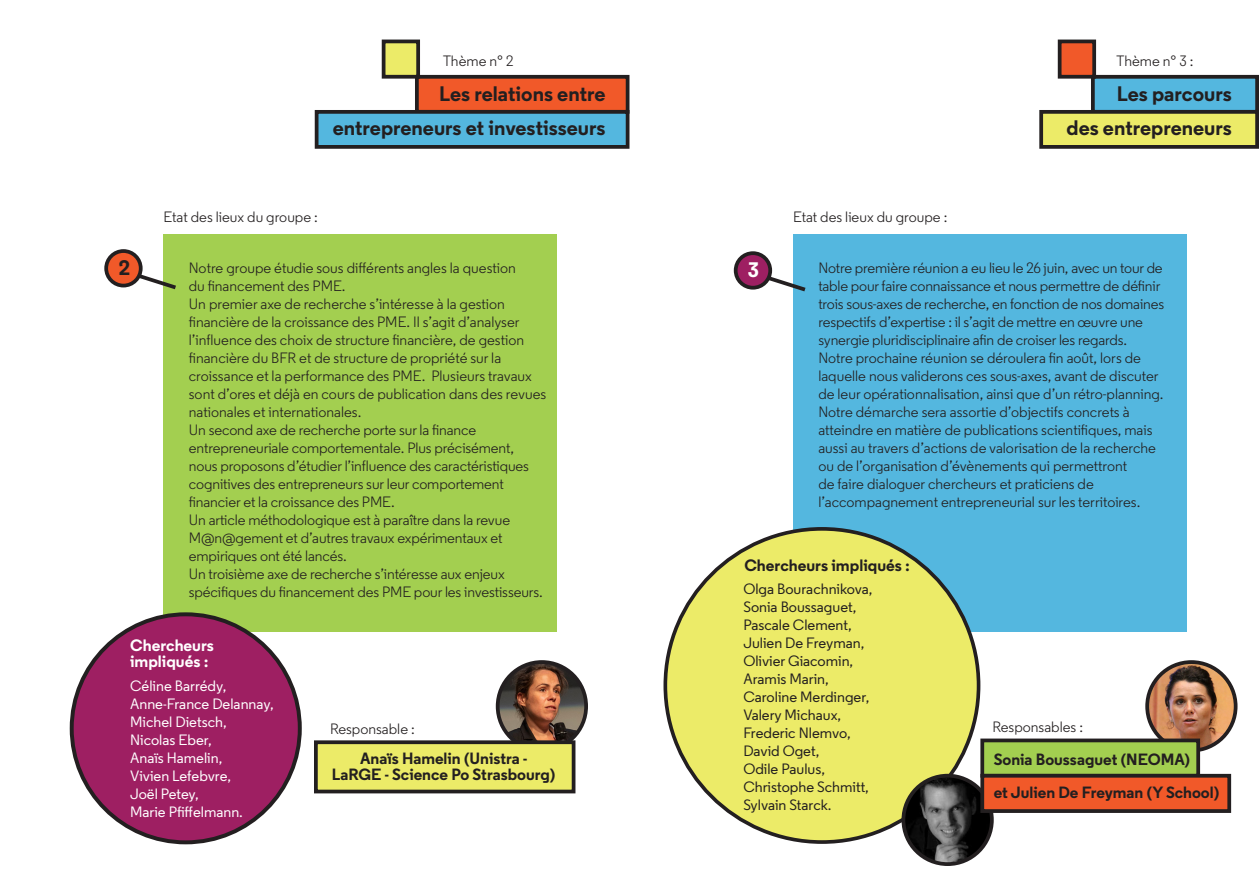
<style>
.page{position:relative;width:1259px;height:893px;background:#fff}
.page>*{position:absolute;margin:0;border:0;box-sizing:border-box;transform-origin:0 0}
.t1{font:700 21px "Regular";color:#231f20}
.t2{font:700 21px "Regular";color:#fff}
.t3{font:700 16.5px "Regular";color:#231f20}
.t4{font:700 16.5px/16.5px "Regular";color:#fff}
.t5{font:700 16.35px "Regular";color:#231f20}
.t6{font:15px/18px "Regular";color:#231f20}
.t7{font:500 15px "Regular";color:#231f20}
.t8{font:500 15px "Regular";color:#fff}
</style>
<div class="page">
<div style="left:793px;top:234px;width:393px;height:397px;background:#54b7df"></div>
<div style="left:164px;top:234px;width:393px;height:397px;background:#a3cf50"></div>
<div style="left:1093px;top:77px;width:164px;height:35px;background:#54b7df"></div>
<div style="left:1091px;top:75px;width:168px;height:39px;border:4px solid #231f20"></div>
<div style="left:417px;top:77px;width:210px;height:35px;background:#f15929"></div>
<div style="left:415px;top:75px;width:214px;height:39px;border:4px solid #231f20"></div>
<div style="left:665px;top:529px;width:313px;height:313px;background:#eceb68;border-radius:50%"></div>
<div style="left:72px;top:614px;width:228px;height:228px;background:#9e1f62;border-radius:50%"></div>
<div style="left:1059px;top:41px;width:35px;height:36px;background:#f15929"></div>
<div style="left:1057px;top:40px;width:39px;height:39px;border:4px solid #231f20"></div>
<div style="left:383px;top:41px;width:35px;height:36px;background:#eceb68"></div>
<div style="left:382px;top:40px;width:38px;height:39px;border:4px solid #231f20"></div>
<div style="left:1041px;top:112px;width:216px;height:35px;background:#eceb68"></div>
<div style="left:1039px;top:110px;width:220px;height:39px;border:4px solid #231f20"></div>
<div style="left:317px;top:112px;width:310px;height:35px;background:#54b7df"></div>
<div style="left:315px;top:110px;width:314px;height:39px;border:4px solid #231f20"></div>
<div style="left:735px;top:253px;width:35px;height:35px;background:#9e1f62;border-radius:50%"></div>
<div style="left:734px;top:251px;width:38px;height:39px;border:4px solid #231f20;border-radius:50%"></div>
<div style="left:106px;top:251px;width:35px;height:35px;background:#f15929;border-radius:50%"></div>
<div style="left:104px;top:249px;width:39px;height:38px;border:4px solid #231f20;border-radius:50%"></div>
<svg style="left:763px;top:273px;width:43px;height:19px"></svg>
<svg style="left:134px;top:271px;width:42px;height:21px"></svg>
<img style="left:1147px;top:662px;width:88px;height:88px;border-radius:44px">
<div style="left:1145px;top:660px;width:92px;height:92px;border:4px solid #231f20;border-radius:50%"></div>
<img style="left:903px;top:776px;width:89px;height:88px;border-radius:44px">
<div style="left:901px;top:774px;width:92px;height:92px;border:4px solid #231f20;border-radius:50%"></div>
<img style="left:498px;top:662px;width:88px;height:88px;border-radius:44px">
<div style="left:496px;top:660px;width:92px;height:92px;border:4px solid #231f20;border-radius:50%"></div>
<div style="left:982px;top:740px;width:216px;height:36px;background:#a3cf50"></div>
<div style="left:980px;top:738px;width:220px;height:40px;border:4px solid #231f20"></div>
<div style="left:982px;top:776px;width:247px;height:35px;background:#f15929"></div>
<div style="left:980px;top:774px;width:251px;height:39px;border:4px solid #231f20"></div>
<div style="left:316px;top:742px;width:257px;height:49px;background:#eceb68"></div>
<div style="left:314px;top:740px;width:261px;height:53px;border:4px solid #231f20"></div>
<p class="t6" style="left:443px;top:52px;width:72px">Thème n° 2</p>
<p class="t6" style="left:1116px;top:52px;width:79px">Thème n° 3 :</p>
<p class="t1" style="left:439px;top:80px;width:168px">Les relations entre</p>
<p class="t1" style="left:333px;top:114px;width:274px">entrepreneurs et investisseurs</p>
<p class="t6" style="left:164px;top:208px;width:156px">Etat des lieux du groupe :</p>
<p class="t6" style="left:793px;top:208px;width:156px">Etat des lieux du groupe :</p>
<p class="t1" style="left:1117px;top:80px;width:116px">Les parcours</p>
<p class="t1" style="left:1066px;top:114px;width:167px">des entrepreneurs</p>
<p class="t1" style="left:119px;top:254px;width:13px">2</p>
<p class="t2" style="left:748px;top:256px;width:13px">3</p>
<p class="t6" style="left:818px;top:259px;width:347px">Notre première réunion a eu lieu le 26 juin, avec un tour de table pour faire connaissance et nous permettre de définir trois sous-axes de recherche, en fonction de nos domaines respectifs d’expertise : il s’agit de mettre en œuvre une synergie pluridisciplinaire afin de croiser les regards.</p>
<p class="t6" style="left:818px;top:349px;width:347px">Notre prochaine réunion se déroulera fin août, lors de laquelle nous validerons ces sous-axes, avant de discuter de leur opérationnalisation, ainsi que d’un rétro-planning.</p>
<p class="t6" style="left:818px;top:403px;width:339px">Notre démarche sera assortie d’objectifs concrets à atteindre en matière de publications scientifiques, mais aussi au travers d’actions de valorisation de la recherche ou de l’organisation d’évènements qui permettront<br>de faire dialoguer chercheurs et praticiens de l’accompagnement entrepreneurial sur les territoires.</p>
<p class="t6" style="left:189px;top:259px;width:328px">Notre groupe étudie sous différents angles la question</p>
<p class="t6" style="left:189px;top:277px;width:158px">du financement des PME.</p>
<p class="t6" style="left:189px;top:295px;width:359px">Un premier axe de recherche s’intéresse à la gestion financière de la croissance des PME. Il s’agit d’analyser l’influence des choix de structure financière, de gestion financière du BFR et de structure de propriété sur la croissance et la performance des PME. Plusieurs travaux sont d’ores et déjà en cours de publication dans des revues nationales et internationales.</p>
<p class="t6" style="left:189px;top:421px;width:342px">Un second axe de recherche porte sur la finance entrepreneuriale comportementale. Plus précisément, nous proposons d’étudier l’influence des caractéristiques cognitives des entrepreneurs sur leur comportement financier et la croissance des PME.</p>
<p class="t6" style="left:189px;top:511px;width:323px">Un article méthodologique est à paraître dans la revue<br>M@n@gement et d’autres travaux expérimentaux et empiriques ont été lancés.</p>
<p class="t6" style="left:189px;top:565px;width:355px">Un troisième axe de recherche s’intéresse aux enjeux spécifiques du financement des PME pour les investisseurs.</p>
<p class="t3" style="left:744px;top:554px;width:167px">Chercheurs impliqués :</p>
<p class="t7" style="left:743px;top:580px;width:131px">Olga Bourachnikova,</p>
<p class="t7" style="left:743px;top:598px;width:115px">Sonia Boussaguet,</p>
<p class="t7" style="left:743px;top:616px;width:110px">Pascale Clement,</p>
<p class="t7" style="left:743px;top:634px;width:123px">Julien De Freyman,</p>
<p class="t7" style="left:743px;top:652px;width:111px">Olivier Giacomin,</p>
<p class="t7" style="left:743px;top:670px;width:87px">Aramis Marin,</p>
<p class="t7" style="left:743px;top:688px;width:127px">Caroline Merdinger,</p>
<p class="t7" style="left:743px;top:706px;width:99px">Valery Michaux,</p>
<p class="t7" style="left:743px;top:724px;width:109px">Frederic Nlemvo,</p>
<p class="t7" style="left:743px;top:742px;width:77px">David Oget,</p>
<p class="t7" style="left:743px;top:760px;width:83px">Odile Paulus,</p>
<p class="t7" style="left:743px;top:778px;width:127px">Christophe Schmitt,</p>
<p class="t7" style="left:743px;top:796px;width:90px">Sylvain Starck.</p>
<p class="t4" style="left:130px;top:636px;width:85px">Chercheurs impliqués :</p>
<p class="t8" style="left:130px;top:676px;width:98px">Céline Barrédy,</p>
<p class="t8" style="left:130px;top:694px;width:145px">Anne-France Delannay,</p>
<p class="t8" style="left:130px;top:712px;width:98px">Michel Dietsch,</p>
<p class="t8" style="left:130px;top:730px;width:83px">Nicolas Eber,</p>
<p class="t8" style="left:130px;top:748px;width:94px">Anaïs Hamelin,</p>
<p class="t8" style="left:130px;top:766px;width:102px">Vivien Lefebvre,</p>
<p class="t8" style="left:130px;top:784px;width:70px">Joël Petey,</p>
<p class="t8" style="left:130px;top:802px;width:114px">Marie Pfiffelmann.</p>
<p class="t6" style="left:992px;top:718px;width:92px">Responsables :</p>
<p class="t6" style="left:330px;top:719px;width:86px">Responsable :</p>
<p class="t5" style="left:360px;top:747px;width:169px">Anaïs Hamelin (Unistra -</p>
<p class="t5" style="left:332px;top:764px;width:225px">LaRGE - Science Po Strasbourg)</p>
<p class="t5" style="left:993px;top:748px;width:198px">Sonia Boussaguet (NEOMA)</p>
<p class="t5" style="left:993px;top:781px;width:227px">et Julien De Freyman (Y School)</p>
</div>
